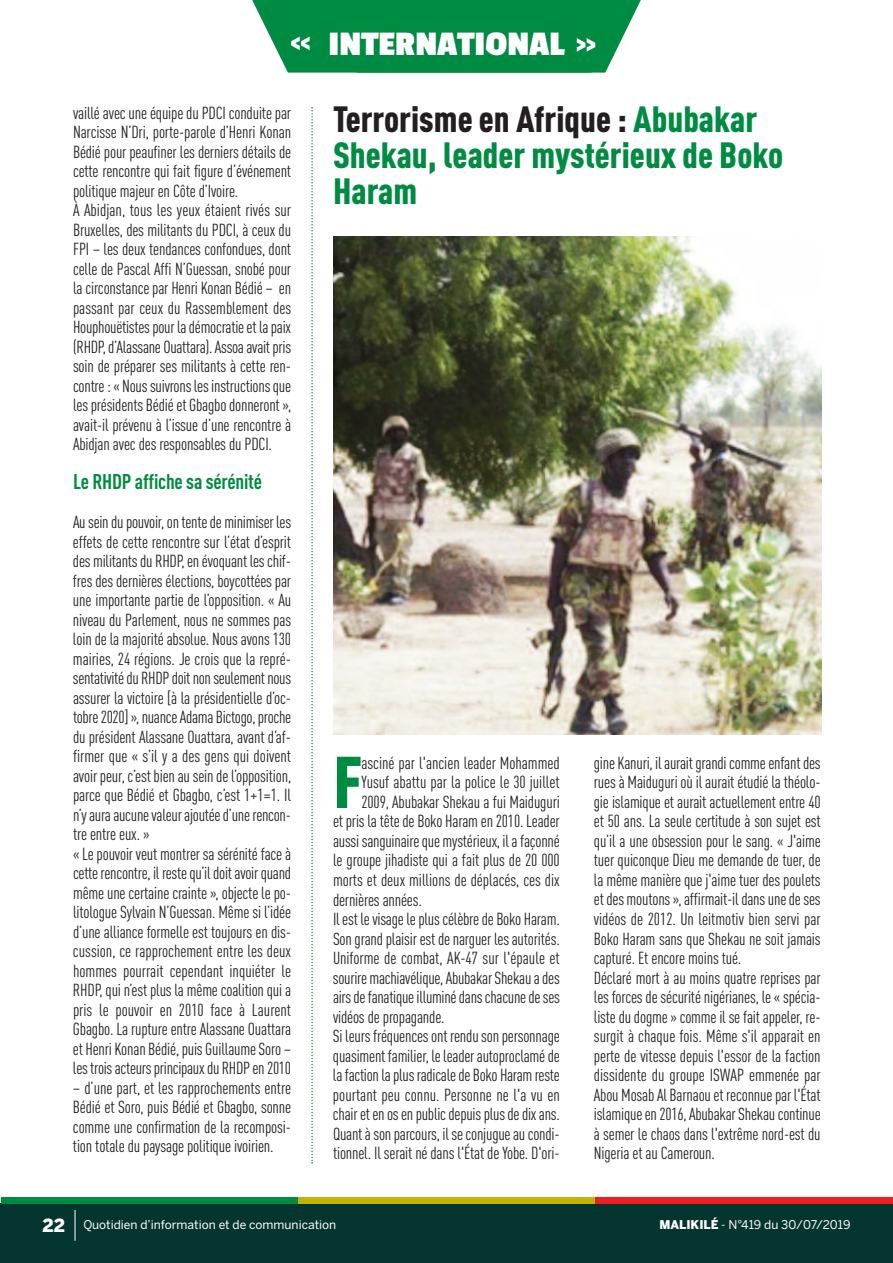
<style>
.page{position:relative;width:893px;height:1263px;background:#fff}
.page>*{position:absolute;margin:0;border:0;box-sizing:border-box;transform-origin:0 0}
.t1{font:900 condensed 72px "DIN Pro";color:#008b43}
.t2{font:900 condensed 36px/36px "DIN Pro";color:#008b43}
.t3{font:700 36px "Passion One";color:#fff}
.t4{font:700 condensed 21px "DIN Pro";letter-spacing:-.01em;color:#008b43}
.t5{font:condensed 17.25px/19.5px "DIN Pro";letter-spacing:-.01em;color:#231f20}
.t6{font:12px "Benton Sans";color:#fff}
.s1{color:#231f20}
.s2{font-weight:900;font-size:18px}
.s3{font-weight:900}
</style>
<div class="page">
<img style="left:333px;top:237px;width:488px;height:497px">
<div style="left:1px;top:1203px;width:892px;height:60px;background:#05352f"></div>
<div style="left:1px;top:1197px;width:297px;height:6px;background:#008b43"></div>
<div style="left:298px;top:1197px;width:298px;height:6px;background:#c0b301"></div>
<div style="left:596px;top:1197px;width:297px;height:6px;background:#ee1d23"></div>
<hr style="left:75px;top:1210px;width:1px;height:31px;background:#fff">
<svg style="left:252px;top:0;width:389px;height:73px;background:#1a9756"></svg>
<svg style="left:311px;top:107px;width:2px;height:1057px"></svg>
<p class="t5" style="left:73px;top:104px;width:220px">vaillé avec une équipe du PDCI conduite par Narcisse N’Dri, porte-parole d’Henri Konan Bédié pour peaufiner les derniers détails de cette rencontre qui fait figure d’événement politique majeur en Côte d’Ivoire.<br>À Abidjan, tous les yeux étaient rivés sur Bruxelles, des militants du PDCI, à ceux du FPI – les deux tendances confondues, dont celle de Pascal Affi N’Guessan, snobé pour la circonstance par Henri Konan Bédié – en passant par ceux du Rassemblement des Houphouëtistespour ladémocratieet lapaix (RHDP,d’Alassane Ouattara).Assoaavaitpris soin de préparer ses militants à cette ren&shy;contre:« Noussuivronslesinstructionsque les présidents Bédié et Gbagbo donneront », avait-il prévenu à l’issue d’une rencontre à Abidjan avec des responsables du PDCI.</p>
<p class="t4" style="left:73px;top:474px;width:191px">Le RHDP affiche sa sérénité</p>
<p class="t5" style="left:73px;top:514px;width:220px">Auseindupouvoir,ontentedeminimiser les effets de cette rencontre sur l’état d’esprit desmilitantsdu RHDP,enévoquant leschif&shy;fres des dernières élections, boycottées par une importante partie de l’opposition. « Au niveau du Parlement, nous ne sommes pas loin de la majorité absolue. Nous avons 130 mairies, 24 régions. Je crois que la repré&shy;sentativitédu RHDP doitnonseulementnous assurer la victoire [à la présidentielle d’oc&shy;tobre2020]»,nuanceAdama Bictogo,proche du président Alassane Ouattara, avant d’af&shy;firmer que « s’il y a des gens qui doivent avoir peur, c’est bien au sein de l’opposition, parce que Bédié et Gbagbo, c’est 1+1=1. Il n’yauraaucunevaleurajoutéed’unerencon&shy;tre entre eux. »<br>« Le pouvoir veut montrer sa sérénité face à cetterencontre, il restequ’ildoitavoirquand même une certaine crainte », objecte le po&shy;litologue Sylvain N’Guessan. Même si l’idée d’une alliance formelle est toujours en dis&shy;cussion, ce rapprochement entre les deux hommes pourrait cependant inquiéter le RHDP, qui n’est plus la même coalition qui a pris le pouvoir en 2010 face à Laurent Gbagbo. La rupture entre Alassane Ouattara et Henri Konan Bédié,puis GuillaumeSoro – lestroisacteursprincipauxdu RHDP en2010</p>
<p class="t5" style="left:73px;top:1079px;width:220px;text-align:justify">– d’une part, et les rapprochements entre Bédié et Soro, puis Bédié et Gbagbo, sonne comme une confirmation de la recomposi&shy;tion totale du paysage politique ivoirien.</p>
<h2 class="t3" style="left:329px;top:25px;width:237px">INTERNATIONAL</h2>
<h2 class="t2" style="left:333px;top:104px;width:452px"><span class="s1">Terrorisme en Afrique :</span> Abubakar<br>Shekau, leader mystérieux de Boko<br>Haram</h2>
<h1 class="t1" style="left:333px;top:757px;width:31px">F</h1>
<p class="t5" style="left:361px;top:755px;width:200px">asciné par l'ancien leader Mohammed</p>
<p class="t5" style="left:361px;top:774px;width:200px">Yusuf abattu par la police le 30 juillet</p>
<p class="t5" style="left:361px;top:794px;width:200px">2009, Abubakar Shekau a fui Maiduguri</p>
<p class="t5" style="left:333px;top:813px;width:228px">et pris la tête de Boko Haram en 2010. Leader</p>
<p class="t5" style="left:333px;top:833px;width:228px">aussisanguinairequemystérieux, ilafaçonné</p>
<p class="t5" style="left:333px;top:852px;width:228px">le groupe jihadiste qui a fait plus de 20 000</p>
<p class="t5" style="left:333px;top:872px;width:228px">morts et deux millions de déplacés, ces dix</p>
<p class="t5" style="left:333px;top:891px;width:90px">dernières années.</p>
<p class="t5" style="left:333px;top:911px;width:228px">Ilest levisagelepluscélèbrede Boko Haram.</p>
<p class="t5" style="left:333px;top:930px;width:228px">Son grand plaisir est de narguer les autorités.</p>
<p class="t5" style="left:333px;top:950px;width:228px">Uniforme de combat, AK-47 sur l'épaule et</p>
<p class="t5" style="left:333px;top:969px;width:228px">souriremachiavélique,AbubakarShekauades</p>
<p class="t5" style="left:333px;top:989px;width:228px">airsdefanatiqueilluminédanschacunedeses</p>
<p class="t5" style="left:333px;top:1008px;width:113px">vidéos de propagande.</p>
<p class="t5" style="left:333px;top:1028px;width:228px">Si leurs fréquences ont rendu son personnage</p>
<p class="t5" style="left:333px;top:1047px;width:228px">quasiment familier, leleaderautoproclaméde</p>
<p class="t5" style="left:333px;top:1067px;width:228px">lafactionlaplusradicalede Boko Haramreste</p>
<p class="t5" style="left:333px;top:1086px;width:228px">pourtant peu connu. Personne ne l'a vu en</p>
<p class="t5" style="left:333px;top:1106px;width:228px">chairetenosenpublicdepuisplusdedixans.</p>
<p class="t5" style="left:333px;top:1125px;width:228px">Quantàsonparcours, ilseconjugueaucondi-</p>
<p class="t5" style="left:333px;top:1145px;width:228px">tionnel. Il serait né dans l'État de Yobe. D'ori-</p>
<p class="t5" style="left:594px;top:755px;width:228px">gine Kanuri, ilauraitgrandicommeenfantdes rues à Maiduguri où il aurait étudié la théolo&shy;gie islamique et aurait actuellement entre 40 et 50 ans. La seule certitude à son sujet est qu’il a une obsession pour le sang. « J'aime tuer quiconque Dieu me demande de tuer, de la même manière que j'aime tuer des poulets etdes moutons»,affirmait-ildansunedeses vidéos de 2012. Un leitmotiv bien servi par Boko Haram sans que Shekau ne soit jamais capturé. Et encore moins tué.<br>Déclaré mort à au moins quatre reprises par les forces de sécurité nigérianes, le « spécia&shy;liste du dogme » comme il se fait appeler, re&shy;surgit à chaque fois. Même s'il apparait en perte de vitesse depuis l'essor de la faction dissidente du groupe ISWAP emmenée par Abou Mosab Al Barnaou et reconnue par l'État islamiqueen2016,AbubakarShekaucontinue à semer le chaos dans l'extrême nord-est du Nigeria et au Cameroun.</p>
<p class="t6" style="left:43px;top:1218px;width:295px"><span class="s2">22</span> Quotidien d’information et de communication</p>
<p class="t6" style="left:659px;top:1218px;width:193px"><span class="s3">MALIKILÉ</span> - N°419 du 30/07/2019</p>
</div>
